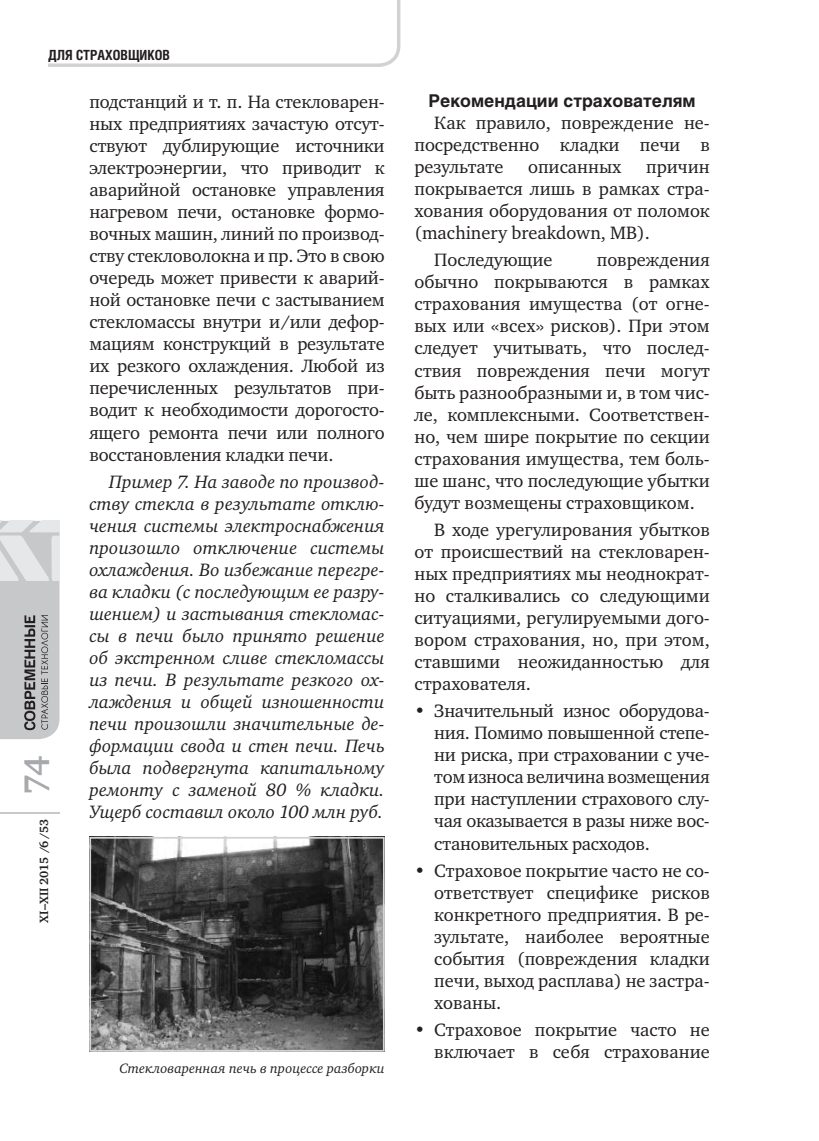
<style>
.page{position:relative;width:819px;height:1141px;background:#fff}
.page>*{position:absolute;margin:0;border:0;box-sizing:border-box;transform-origin:0 0}
.t1{font:700 35px "Charter ITC";color:#a8a9ad}
.t2{font:18.38px/22.1px "Charter ITC";color:#231f20;text-align:justify}
.t3{font:italic 18.38px/22.1px "Charter ITC";color:#231f20;text-align:justify}
.t4{font:700 17.5px "Helios";color:#231f20}
.t5{font:italic 14px "Charter ITC";color:#231f20}
.t6{font:700 14px "Helios Cond";color:#231f20}
.t7{font:700 12.25px "Charter ITC";letter-spacing:-.005em;color:#231f20}
</style>
<div class="page">
<hr style="left:0;top:812px;width:60px;height:2px;background:#c7c8ca">
<svg style="left:0;top:521px;width:60px;height:218px;background:#c2c3c5"></svg>
<svg style="left:48px;top:0;width:353px;height:67px"></svg>
<img style="left:92px;top:840px;width:289px;height:209px">
<div style="left:89px;top:837px;width:295px;height:215px;border:2px solid #d1d2d4"></div>
<p class="t6" style="left:48px;top:47px;width:123px">ДЛЯ СТРАХОВЩИКОВ</p>
<p class="t2" style="left:89px;top:90px;width:297px">подстанций и т. п. На стекловарен&shy;ных предприятиях зачастую отсут&shy;ствуют дублирующие источники электроэнергии, что приводит к аварийной остановке управления нагревом печи, остановке формо&shy;вочных машин, линий по производ&shy;ству стекловолокна и пр. Это в свою очередь может привести к аварий&shy;ной остановке печи с застыванием стекломассы внутри и/или дефор&shy;мациям конструкций в результате их резкого охлаждения. Любой из перечисленных результатов при&shy;водит к необходимости дорогосто&shy;ящего ремонта печи или полного восстановления кладки печи.</p>
<p class="t3" style="left:89px;top:470px;width:297px;text-indent:20px">Пример 7. На заводе по производ&shy;ству стекла в результате отклю&shy;чения системы электроснабжения произошло отключение системы охлаждения. Во избежание перегре&shy;ва кладки (с последующим ее разру&shy;шением) и застывания стекломас&shy;сы в печи было принято решение об экстренном сливе стекломассы из печи. В результате резкого ох&shy;лаждения и общей изношенности печи произошли значительные де&shy;формации свода и стен печи. Печь была подвергнута капитальному ремонту с заменой 80 % кладки.<br>Ущерб составил около 100 млн руб.</p>
<h1 class="t1" style="left:15px;top:795px;width:40px;rotate:-90deg">74</h1>
<p class="t7" style="left:36px;top:923px;width:105px;rotate:-90deg">XI–XII 2015 /6/53</p>
<p class="t5" style="left:119px;top:1060px;width:267px">Стекловаренная печь в процессе разборки</p>
<p class="t4" style="left:428px;top:91px;width:268px">Рекомендации страхователям</p>
<p class="t2" style="left:414px;top:112px;width:297px;text-indent:20px">Как правило, повреждение не&shy;посредственно кладки печи в результате</p>
<p class="t2" style="left:414px;top:156px;width:297px;text-indent:232px">причин покрывается лишь в рамках стра&shy;хования оборудования от поломок (machinery breakdown, MB).</p>
<p class="t2" style="left:434px;top:249px;width:120px">Последующие</p>
<p class="t2" style="left:528px;top:156px;width:95px">описанных</p>
<p class="t2" style="left:414px;top:249px;width:297px;text-indent:182px">повреждения обычно покрываются в рамках страхования имущества (от огне&shy;вых или «всех» рисков). При этом следует учитывать, что послед&shy;ствия повреждения печи могут быть разнообразными и, в том чис&shy;ле, комплексными. Соответствен&shy;но, чем шире покрытие по секции страхования имущества, тем боль&shy;ше шанс, что последующие убытки будут возмещены страховщиком.</p>
<p class="t2" style="left:414px;top:519px;width:297px;text-indent:20px">В ходе урегулирования убытков от происшествий на стекловарен&shy;ных предприятиях мы неоднократ&shy;но сталкивались со следующими ситуациями, регулируемыми дого&shy;вором страхования, но, при этом, ставшими неожиданностью для страхователя.</p>
<p class="t2" style="left:434px;top:700px;width:277px;text-indent:-20px">• Значительный износ оборудова&shy;ния. Помимо повышенной степе&shy;ни риска, при страховании с уче&shy;том износа величина возмещения при наступлении страхового слу&shy;чая оказывается в разы ниже вос&shy;становительных расходов.</p>
<p class="t2" style="left:434px;top:859px;width:277px;text-indent:-20px">• Страховое покрытие часто не со&shy;ответствует специфике рисков конкретного предприятия. В ре&shy;зультате, наиболее вероятные события (повреждения кладки печи, выход расплава) не застра&shy;хованы.</p>
<p class="t2" style="left:414px;top:1019px;width:297px;text-align:right">• Страховое покрытие часто не включает в себя страхование</p>
</div>
